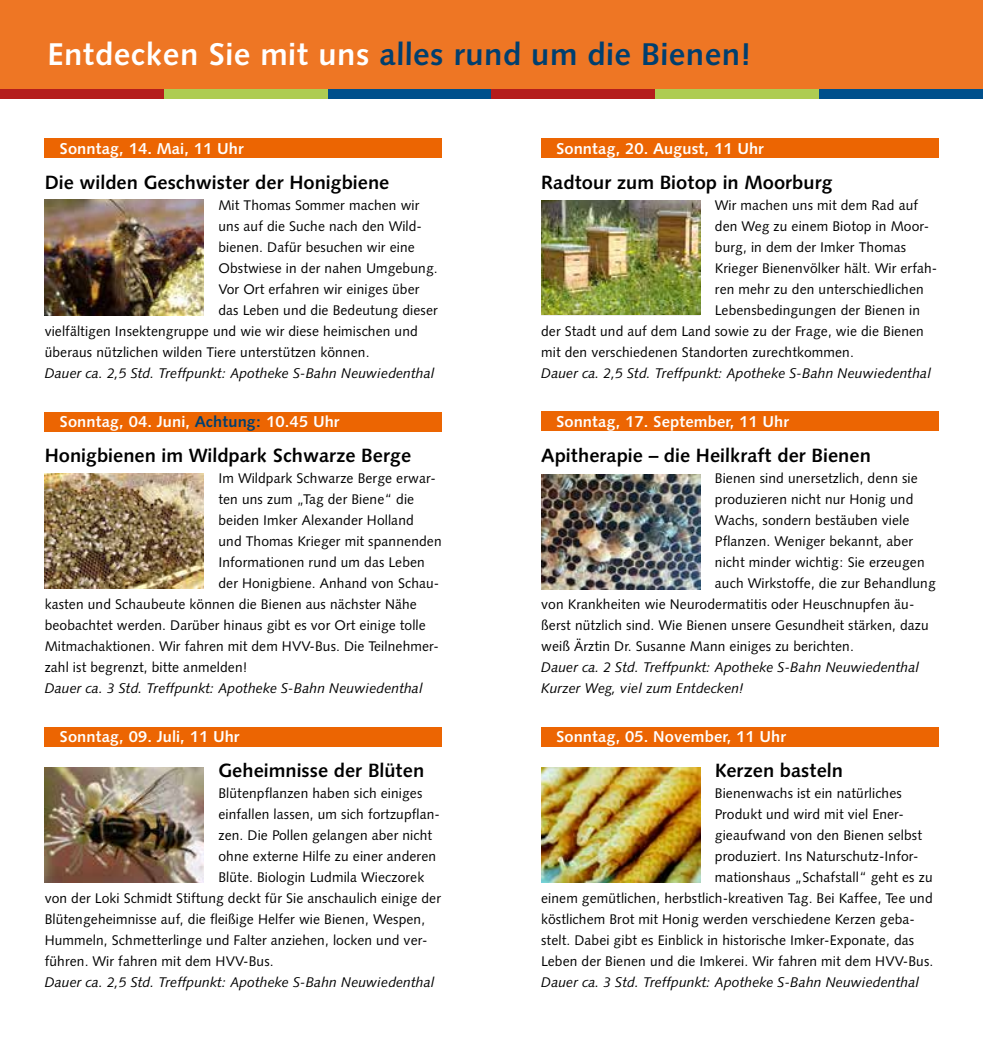
<style>
.page{position:relative;width:983px;height:1042px;background:#fff}
.page>*{position:absolute;margin:0;border:0;box-sizing:border-box;transform-origin:0 0}
.t1{font:31.5px "Humanist 531 BT Bold A";letter-spacing:.01em;color:#003f6f}
.t2{font:19.25px "Humanist 531 BT Bold A";color:#000}
.t3{font:15.75px "Humanist 531 BT Bold A";letter-spacing:.005em;color:#fff}
.t4{font:14px "Humanist 531 BT Roman A";letter-spacing:.005em;color:#000}
.t5{font:italic 14px/21px "Syntax";letter-spacing:.005em;color:#000}
.s1{color:#fff}
.s2{color:#003f6f}
</style>
<div class="page">
<div style="left:541px;top:727px;width:397px;height:19px;background:#ec6502"></div>
<div style="left:541px;top:411px;width:397px;height:20px;background:#ec6502"></div>
<div style="left:541px;top:138px;width:397px;height:20px;background:#ec6502"></div>
<div style="left:0;top:0;width:982px;height:94px;background:#ee7624"></div>
<div style="left:164px;top:89px;width:163px;height:10px;background:#aecc52"></div>
<div style="left:327px;top:89px;width:164px;height:10px;background:#00508c"></div>
<div style="left:0;top:89px;width:164px;height:10px;background:#b51d1c"></div>
<div style="left:655px;top:89px;width:164px;height:10px;background:#aecc52"></div>
<div style="left:819px;top:89px;width:163px;height:10px;background:#00508c"></div>
<div style="left:491px;top:89px;width:164px;height:10px;background:#b51d1c"></div>
<div style="left:45px;top:412px;width:396px;height:20px;background:#ec6502"></div>
<img style="left:45px;top:200px;width:158px;height:115px">
<div style="left:45px;top:138px;width:396px;height:20px;background:#ec6502"></div>
<div style="left:45px;top:727px;width:396px;height:19px;background:#ec6502"></div>
<img style="left:45px;top:473px;width:158px;height:115px">
<img style="left:541px;top:474px;width:158px;height:115px">
<img style="left:541px;top:767px;width:158px;height:115px">
<img style="left:45px;top:767px;width:158px;height:115px">
<img style="left:541px;top:201px;width:158px;height:114px">
<h1 class="t1" style="left:48px;top:35px;width:705px"><span class="s1">Entdecken Sie mit uns</span> alles rund um die Bienen!</h1>
<p class="t3" style="left:60px;top:139px;width:186px">Sonntag, 14. Mai, 11 Uhr</p>
<h2 class="t2" style="left:45px;top:170px;width:346px">Die wilden Geschwister der Honigbiene</h2>
<p class="t4" style="left:218px;top:196px;width:202px">Mit Thomas Sommer machen wir</p>
<p class="t4" style="left:218px;top:217px;width:205px">uns auf die Suche nach den Wild-</p>
<p class="t4" style="left:218px;top:238px;width:198px">bienen. Dafür besuchen wir eine</p>
<p class="t4" style="left:218px;top:259px;width:221px">Obstwiese in der nahen Umgebung.</p>
<p class="t4" style="left:218px;top:280px;width:202px">Vor Ort erfahren wir einiges über</p>
<p class="t4" style="left:218px;top:301px;width:221px">das Leben und die Bedeutung dieser</p>
<p class="t4" style="left:45px;top:322px;width:375px">vielfältigen Insektengruppe und wie wir diese heimischen und</p>
<p class="t4" style="left:45px;top:343px;width:326px">überaus nützlichen wilden Tiere unterstützen können.</p>
<p class="t5" style="left:45px;top:363px;width:391px">Dauer ca. 2,5 Std. Treffpunkt: Apotheke S-Bahn Neuwiedenthal</p>
<p class="t3" style="left:60px;top:412px;width:281px">Sonntag, 04. Juni, <span class="s2">Achtung:</span> 10.45 Uhr</p>
<h2 class="t2" style="left:45px;top:443px;width:368px">Honigbienen im Wildpark Schwarze Berge</h2>
<p class="t4" style="left:218px;top:469px;width:219px">Im Wildpark Schwarze Berge erwar-</p>
<p class="t4" style="left:218px;top:490px;width:197px">ten uns zum „Tag der Biene“ die</p>
<p class="t4" style="left:218px;top:511px;width:197px">beiden Imker Alexander Holland</p>
<p class="t4" style="left:218px;top:532px;width:225px">und Thomas Krieger mit spannenden</p>
<p class="t4" style="left:218px;top:553px;width:208px">Informationen rund um das Leben</p>
<p class="t4" style="left:218px;top:574px;width:222px">der Honigbiene. Anhand von Schau-</p>
<p class="t4" style="left:45px;top:595px;width:374px">kasten und Schaubeute können die Bienen aus nächster Nähe</p>
<p class="t4" style="left:45px;top:616px;width:382px">beobachtet werden. Darüber hinaus gibt es vor Ort einige tolle</p>
<p class="t4" style="left:45px;top:637px;width:395px">Mitmachaktionen. Wir fahren mit dem HVV-Bus. Die Teilnehmer-</p>
<p class="t4" style="left:45px;top:658px;width:204px">zahl ist begrenzt, bitte anmelden!</p>
<p class="t5" style="left:45px;top:678px;width:379px">Dauer ca. 3 Std. Treffpunkt: Apotheke S-Bahn Neuwiedenthal</p>
<p class="t3" style="left:60px;top:727px;width:182px">Sonntag, 09. Juli, 11 Uhr</p>
<h2 class="t2" style="left:218px;top:758px;width:207px">Geheimnisse der Blüten</h2>
<p class="t4" style="left:218px;top:784px;width:205px">Blütenpflanzen haben sich einiges</p>
<p class="t4" style="left:218px;top:805px;width:223px">einfallen lassen, um sich fortzupflan-</p>
<p class="t4" style="left:218px;top:826px;width:215px">zen. Die Pollen gelangen aber nicht</p>
<p class="t4" style="left:218px;top:847px;width:219px">ohne externe Hilfe zu einer anderen</p>
<p class="t4" style="left:218px;top:868px;width:207px">Blüte. Biologin Ludmila Wieczorek</p>
<p class="t4" style="left:45px;top:889px;width:398px">von der Loki Schmidt Stiftung deckt für Sie anschaulich einige der</p>
<p class="t4" style="left:45px;top:910px;width:382px">Blütengeheimnisse auf, die fleißige Helfer wie Bienen, Wespen,</p>
<p class="t4" style="left:45px;top:931px;width:384px">Hummeln, Schmetterlinge und Falter anziehen, locken und ver-</p>
<p class="t4" style="left:45px;top:952px;width:230px">führen. Wir fahren mit dem HVV-Bus.</p>
<p class="t5" style="left:45px;top:972px;width:391px">Dauer ca. 2,5 Std. Treffpunkt: Apotheke S-Bahn Neuwiedenthal</p>
<p class="t3" style="left:556px;top:139px;width:209px">Sonntag, 20. August, 11 Uhr</p>
<h2 class="t2" style="left:541px;top:170px;width:293px">Radtour zum Biotop in Moorburg</h2>
<p class="t4" style="left:714px;top:196px;width:205px">Wir machen uns mit dem Rad auf</p>
<p class="t4" style="left:714px;top:217px;width:216px">den Weg zu einem Biotop in Moor-</p>
<p class="t4" style="left:714px;top:238px;width:193px">burg, in dem der Imker Thomas</p>
<p class="t4" style="left:714px;top:259px;width:224px">Krieger Bienenvölker hält. Wir erfah-</p>
<p class="t4" style="left:714px;top:280px;width:210px">ren mehr zu den unterschiedlichen</p>
<p class="t4" style="left:714px;top:301px;width:207px">Lebensbedingungen der Bienen in</p>
<p class="t4" style="left:541px;top:322px;width:384px">der Stadt und auf dem Land sowie zu der Frage, wie die Bienen</p>
<p class="t4" style="left:541px;top:343px;width:314px">mit den verschiedenen Standorten zurechtkommen.</p>
<p class="t5" style="left:541px;top:363px;width:391px">Dauer ca. 2,5 Std. Treffpunkt: Apotheke S-Bahn Neuwiedenthal</p>
<p class="t3" style="left:556px;top:412px;width:234px">Sonntag, 17. September, 11 Uhr</p>
<h2 class="t2" style="left:541px;top:443px;width:331px">Apitherapie – die Heilkraft der Bienen</h2>
<p class="t4" style="left:714px;top:469px;width:204px">Bienen sind unersetzlich, denn sie</p>
<p class="t4" style="left:714px;top:490px;width:200px">produzieren nicht nur Honig und</p>
<p class="t4" style="left:714px;top:511px;width:196px">Wachs, sondern bestäuben viele</p>
<p class="t4" style="left:714px;top:532px;width:200px">Pflanzen. Weniger bekannt, aber</p>
<p class="t4" style="left:714px;top:553px;width:211px">nicht minder wichtig: Sie erzeugen</p>
<p class="t4" style="left:714px;top:574px;width:222px">auch Wirkstoffe, die zur Behandlung</p>
<p class="t4" style="left:541px;top:595px;width:375px">von Krankheiten wie Neurodermatitis oder Heuschnupfen äu-</p>
<p class="t4" style="left:541px;top:616px;width:389px">ßerst nützlich sind. Wie Bienen unsere Gesundheit stärken, dazu</p>
<p class="t4" style="left:541px;top:637px;width:314px">weiß Ärztin Dr. Susanne Mann einiges zu berichten.</p>
<p class="t5" style="left:541px;top:657px;width:379px">Dauer ca. 2 Std. Treffpunkt: Apotheke S-Bahn Neuwiedenthal<br>Kurzer Weg, viel zum Entdecken!</p>
<p class="t3" style="left:556px;top:727px;width:232px">Sonntag, 05. November, 11 Uhr</p>
<h2 class="t2" style="left:714px;top:758px;width:130px">Kerzen basteln</h2>
<p class="t4" style="left:714px;top:784px;width:188px">Bienenwachs ist ein natürliches</p>
<p class="t4" style="left:714px;top:805px;width:190px">Produkt und wird mit viel Ener-</p>
<p class="t4" style="left:714px;top:826px;width:208px">gieaufwand von den Bienen selbst</p>
<p class="t4" style="left:714px;top:847px;width:205px">produziert. Ins Naturschutz-Infor-</p>
<p class="t4" style="left:714px;top:868px;width:219px">mationshaus „Schafstall“ geht es zu</p>
<p class="t4" style="left:541px;top:889px;width:393px">einem gemütlichen, herbstlich-kreativen Tag. Bei Kaffee, Tee und</p>
<p class="t4" style="left:541px;top:910px;width:375px">köstlichem Brot mit Honig werden verschiedene Kerzen geba-</p>
<p class="t4" style="left:541px;top:931px;width:374px">stelt. Dabei gibt es Einblick in historische Imker-Exponate, das</p>
<p class="t4" style="left:541px;top:952px;width:394px">Leben der Bienen und die Imkerei. Wir fahren mit dem HVV-Bus.</p>
<p class="t5" style="left:541px;top:972px;width:379px">Dauer ca. 3 Std. Treffpunkt: Apotheke S-Bahn Neuwiedenthal</p>
</div>
